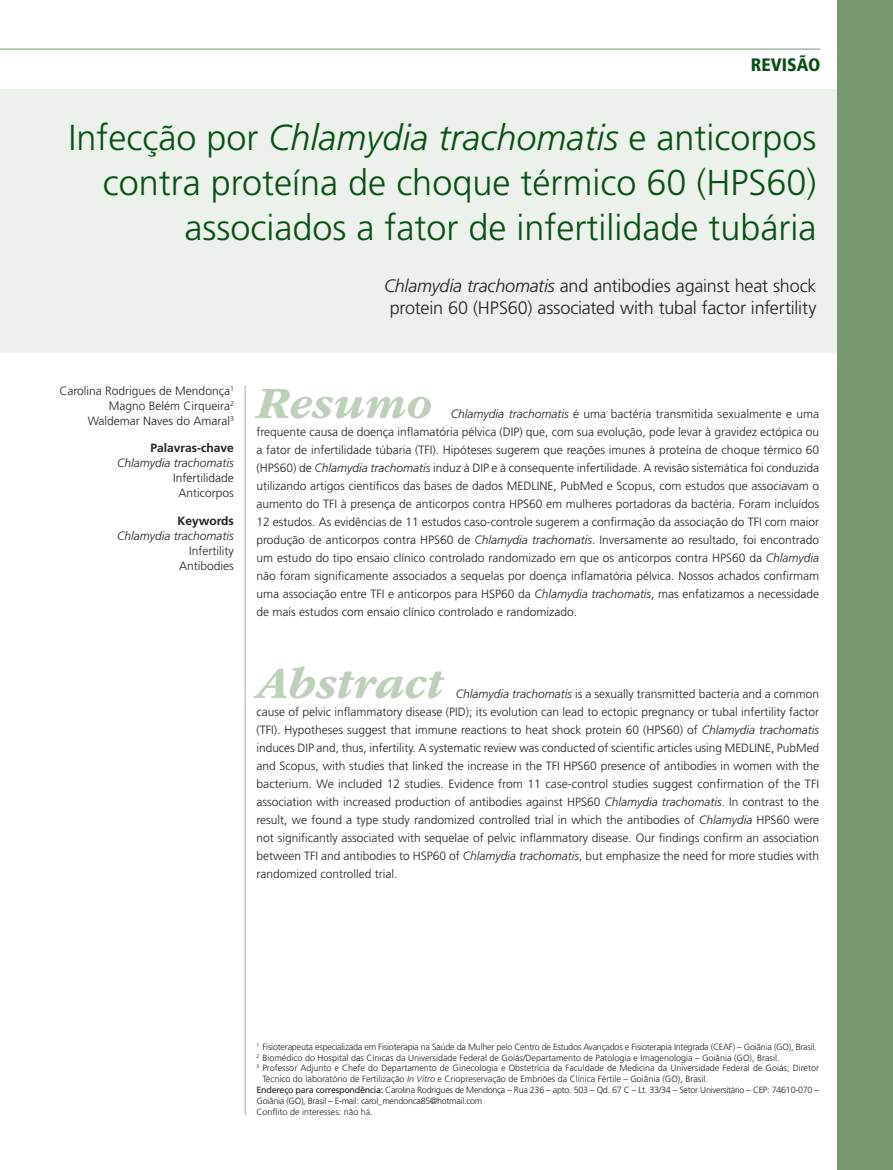
<style>
.page{position:relative;width:893px;height:1170px;background:#fff}
.page>*{position:absolute;margin:0;border:0;box-sizing:border-box;transform-origin:0 0}
._04_0_Resumo_Abstrac{font:italic 700 46.5px "ITC Garamond Std";color:#becfbb}
._01_0_Título{font:300 36px/45px "Frutiger LT Std";color:#075013;text-align:right}
._01_1_Título_Inglês{font:300 18px/21.6px "Frutiger LT Std";letter-spacing:-.01em;color:#231f20;text-align:center}
.t1{font:900 condensed 18px "Frutiger LT Std";color:#075013}
._04_0_Resumo_Abstrac-2{font:300 12px/18px "Frutiger LT Std";color:#231f20;text-align:justify}
._02_0_Autores{font:300 12px "Frutiger LT Std";color:#231f20}
._04_2_Palavras-chave{font:300 12px "Frutiger LT Std";color:#231f20}
._04_1_Título_palavra{font:700 12px "Frutiger LT Std";color:#231f20}
._04_3_Keywords{font:300 12px "Frutiger LT Std";color:#231f20}
._04_2_Palavras-chave-2{font:italic 300 12px "Frutiger LT Std";color:#231f20}
._04_3_Keywords-2{font:italic 300 12px "Frutiger LT Std";color:#231f20}
._02_2_Autor-tilulaçã{font:300 9px/10.8px "Frutiger LT Std";color:#231f20}
._02_1_instituição{font:300 9px/10.8px "Frutiger LT Std";letter-spacing:-.03em;color:#231f20}
._02_2_Autor-tilulaçã-2{font:300 9px "Frutiger LT Std";letter-spacing:-.025em;color:#231f20}
._02_1_instituição-2{font:300 9px "Frutiger LT Std";color:#231f20}
.s1{font-style:italic}
.s2{font-weight:400}
</style>
<div class="page">
<hr style="left:0;top:49px;width:820px;height:1px;background:#76986f">
<hr style="left:244px;top:385px;width:2px;height:729px;background:#becfbb">
<div style="left:0;top:89px;width:893px;height:264px;background:#ecf1eb"></div>
<div style="left:838px;top:0;width:55px;height:1169px;background:#76986f"></div>
<h3 class="t1" style="left:751px;top:54px;width:71px">REVISÃO</h3>
<p class="_01_0_Título" style="left:68px;top:116px;width:750px">Infecção por <span class="s1">Chlamydia trachomatis</span> e anticorpos contra proteína de choque térmico 60 (HPS60) associados a fator de infertilidade tubária</p>
<p class="_01_1_Título_Inglês" style="left:384px;top:275px;width:434px"><span class="s1">Chlamydia trachomatis</span> and antibodies against heat shock protein 60 (HPS60) associated with tubal factor infertility</p>
<p class="_02_0_Autores" style="left:59px;top:383px;width:176px">Carolina Rodrigues de Mendonça<sup>1</sup></p>
<p class="_02_0_Autores" style="left:109px;top:398px;width:127px">Magno Belém Cirqueira<sup>2</sup></p>
<p class="_02_0_Autores" style="left:88px;top:413px;width:148px">Waldemar Naves do Amaral<sup>3</sup></p>
<p class="_04_1_Título_palavra" style="left:150px;top:441px;width:85px">Palavras-chave</p>
<p class="_04_2_Palavras-chave-2" style="left:117px;top:456px;width:118px">Chlamydia trachomatis</p>
<p class="_04_2_Palavras-chave" style="left:173px;top:471px;width:62px">Infertilidade</p>
<p class="_04_2_Palavras-chave" style="left:179px;top:486px;width:57px">Anticorpos</p>
<p class="_04_1_Título_palavra" style="left:177px;top:514px;width:58px">Keywords</p>
<p class="_04_3_Keywords-2" style="left:117px;top:529px;width:118px">Chlamydia trachomatis</p>
<p class="_04_3_Keywords" style="left:189px;top:544px;width:46px">Infertility</p>
<p class="_04_3_Keywords" style="left:179px;top:559px;width:56px">Antibodies</p>
<p class="_04_0_Resumo_Abstrac" style="left:256px;top:378px;width:177px">Resumo</p>
<p class="_04_0_Resumo_Abstrac-2" style="left:256px;top:405px;width:564px;text-indent:194px"><span class="s1">Chlamydia trachomatis</span> é uma bactéria transmitida sexualmente e uma frequente causa de doença inflamatória pélvica (DIP) que, com sua evolução, pode levar à gravidez ectópica ou a fator de infertilidade túbaria (TFI). Hipóteses sugerem que reações imunes à proteína de choque térmico 60 (HPS60) de <span class="s1">Chlamydia trachomatis</span> induz à DIP e à consequente infertilidade. A revisão sistemática foi conduzida utilizando artigos científicos das bases de dados MEDLINE, PubMed e Scopus, com estudos que associavam o aumento do TFI à presença de anticorpos contra HPS60 em mulheres portadoras da bactéria. Foram incluídos 12 estudos. As evidências de 11 estudos caso-controle sugerem a confirmação da associação do TFI com maior produção de anticorpos contra HPS60 de <span class="s1">Chlamydia trachomatis</span>. Inversamente ao resultado, foi encontrado um estudo do tipo ensaio clínico controlado randomizado em que os anticorpos contra HPS60 da <span class="s1">Chlamydia </span>não foram significamente associados a sequelas por doença inflamatória pélvica. Nossos achados confirmam uma associação entre TFI e anticorpos para HSP60 da <span class="s1">Chlamydia trachomatis</span>, mas enfatizamos a necessidade de mais estudos com ensaio clínico controlado e randomizado.</p>
<p class="_04_0_Resumo_Abstrac" style="left:256px;top:657px;width:188px">Abstract</p>
<p class="_04_0_Resumo_Abstrac-2" style="left:256px;top:684px;width:564px;text-indent:199px"><span class="s1">Chlamydia trachomatis</span> is a sexually transmitted bacteria and a common cause of pelvic inflammatory disease (PID); its evolution can lead to ectopic pregnancy or tubal infertility factor (TFI). Hypotheses suggest that immune reactions to heat shock protein 60 (HPS60) of <span class="s1">Chlamydia trachomatis </span>induces DIP and, thus, infertility. A systematic review was conducted of scientific articles using MEDLINE, PubMed and Scopus, with studies that linked the increase in the TFI HPS60 presence of antibodies in women with the bacterium. We included 12 studies. Evidence from 11 case-control studies suggest confirmation of the TFI association with increased production of antibodies against HPS60 <span class="s1">Chlamydia trachomatis</span>. In contrast to the result, we found a type study randomized controlled trial in which the antibodies of <span class="s1">Chlamydia</span> HPS60 were not significantly associated with sequelae of pelvic inflammatory disease. Our findings confirm an association between TFI and antibodies to HSP60 of <span class="s1">Chlamydia trachomatis</span>, but emphasize the need for more studies with randomized controlled trial.</p>
<p class="_02_2_Autor-tilulaçã-2" style="left:256px;top:1041px;width:562px"><sup>1</sup> Fisioterapeuta especializada em Fisioterapia na Saúde da Mulher pelo Centro de Estudos Avançados e Fisioterapia Integrada (CEAF) – Goiânia (GO), Brasil.</p>
<p class="_02_2_Autor-tilulaçã" style="left:256px;top:1052px;width:525px"><sup>2</sup> Biomédico do Hospital das Cínicas da Universidade Federal de Goiás/Departamento de Patologia e Imagenologia – Goiânia (GO), Brasil.</p>
<p class="_02_2_Autor-tilulaçã" style="left:262px;top:1062px;width:558px;text-indent:-6px"><sup>3</sup> Professor Adjunto e Chefe do Departamento de Ginecologia e Obstetrícia da Faculdade de Medicina da Universidade Federal de Goiás; Diretor<br>Técnico do laboratório de Fertilização <span class="s1">In Vitro</span> e Criopreservação de Embriões da Clínica Fértile – Goiânia (GO), Brasil.</p>
<p class="_02_1_instituição" style="left:256px;top:1084px;width:564px"><span class="s2">Endereço para correspondência:</span> Carolina Rodrigues de Mendonça – Rua 236 – apto. 503 – Qd. 67 C – Lt. 33/34 – Setor Universitário – CEP: 74610-070 –<br>Goiânia (GO), Brasil – E-mail: carol_mendonca85@hotmail.com</p>
<p class="_02_1_instituição-2" style="left:256px;top:1106px;width:118px">Conflito de interesses: não há.</p>
</div>
